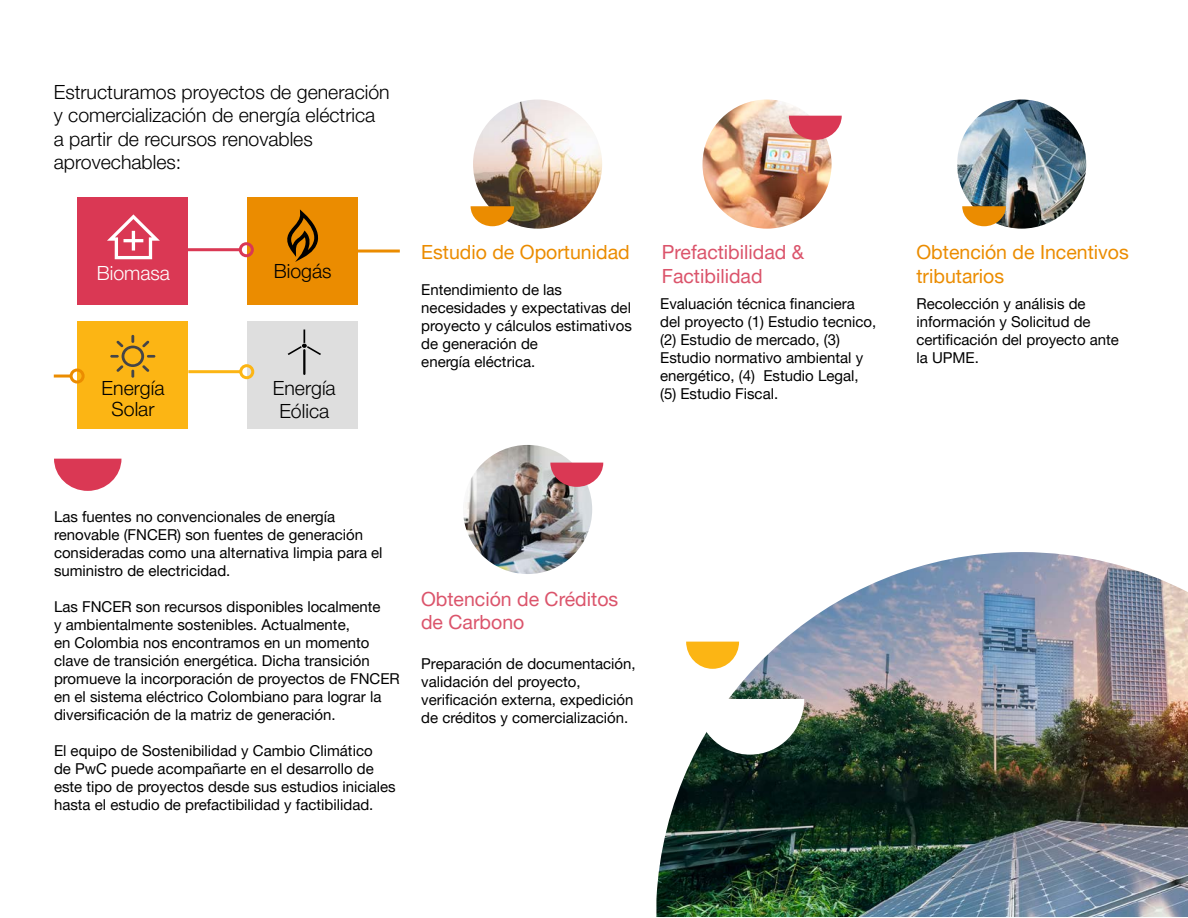
<style>
.page{position:relative;width:1188px;height:918px;background:#fff}
.page>*{position:absolute;margin:0;border:0;box-sizing:border-box;transform-origin:0 0}
.t1{font:300 19.5px/23.4px "Helvetica Neue LT Pro";color:#000;text-align:center}
.t2{font:19.5px/23.4px "Helvetica Neue LT Pro";color:#db546b}
.t3{font:19.5px/23.4px "Helvetica Neue LT Pro";color:#eb8c00}
.t4{font:300 19.5px "Helvetica Neue LT Pro";color:#fff}
.t5{font:15px/18px "Helvetica Neue LT Pro";color:#000}
</style>
<div class="page">
<div style="left:77px;top:321px;width:111px;height:108px;background:#fcb514"></div>
<div style="left:247px;top:321px;width:111px;height:108px;background:#dedede"></div>
<img style="left:473px;top:100px;width:129px;height:129px;border-radius:65px">
<img style="left:702px;top:100px;width:130px;height:129px;border-radius:65px">
<img style="left:463px;top:445px;width:129px;height:129px;border-radius:65px">
<img style="left:957px;top:100px;width:129px;height:129px;border-radius:65px">
<svg style="left:110px;top:335px;width:45px;height:43px"></svg>
<svg style="left:54px;top:459px;width:67px;height:32px"></svg>
<svg style="left:471px;top:206px;width:43px;height:20px"></svg>
<svg style="left:962px;top:206px;width:44px;height:20px"></svg>
<svg style="left:789px;top:116px;width:53px;height:24px"></svg>
<svg style="left:550px;top:463px;width:53px;height:24px"></svg>
<img style="left:656px;top:552px;width:532px;height:365px">
<svg style="left:696px;top:699px;width:108px;height:56px"></svg>
<svg style="left:686px;top:642px;width:53px;height:27px"></svg>
<div style="left:78px;top:197px;width:110px;height:108px;background:#da3854"></div>
<div style="left:247px;top:197px;width:111px;height:108px;background:#eb8c00"></div>
<svg style="left:107px;top:214px;width:53px;height:45px"></svg>
<svg style="left:287px;top:209px;width:32px;height:53px"></svg>
<hr style="left:303px;top:350px;width:2px;height:24px;background:#000">
<svg style="left:288px;top:330px;width:33px;height:25px"></svg>
<hr style="left:184px;top:248px;width:56px;height:3px;background:#da3854">
<div style="left:239px;top:242px;width:15px;height:15px;border:3px solid #da3854;border-radius:50%"></div>
<hr style="left:188px;top:370px;width:53px;height:3px;background:#fcb514">
<div style="left:239px;top:364px;width:15px;height:15px;border:3px solid #fcb514;border-radius:50%"></div>
<hr style="left:358px;top:250px;width:42px;height:3px;background:#eb8c00">
<hr style="left:54px;top:375px;width:17px;height:3px;background:#eb8c00">
<div style="left:70px;top:369px;width:15px;height:15px;border:3px solid #eb8c00;border-radius:50%"></div>
<h1 class="t1" style="left:54px;top:80px;width:337px;text-align:left">Estructuramos proyectos de generación y comercialización de energía eléctrica a partir de recursos renovables aprovechables:</h1>
<h1 class="t4" style="left:97px;top:261px;width:75px">Biomasa</h1>
<h1 class="t1" style="left:274px;top:259px;width:59px">Biogás</h1>
<h1 class="t1" style="left:102px;top:377px;width:64px;line-height:21px">Energía<br>Solar</h1>
<h1 class="t1" style="left:273px;top:376px;width:64px">Energía<br>Eólica</h1>
<h1 class="t3" style="left:421px;top:240px;width:210px">Estudio de Oportunidad</h1>
<p class="t5" style="left:421px;top:281px;width:212px">Entendimiento de las necesidades y expectativas del proyecto y cálculos estimativos de generación de<br>energía eléctrica.</p>
<h1 class="t2" style="left:662px;top:240px;width:144px">Prefactibilidad &amp;<br>Factibilidad</h1>
<h1 class="t3" style="left:916px;top:240px;width:214px">Obtención de Incentivos tributarios</h1>
<p class="t5" style="left:660px;top:294px;width:218px">Evaluación técnica financiera del proyecto (1) Estudio tecnico, (2) Estudio de mercado, (3)<br>Estudio normativo ambiental y energético, (4) Estudio Legal, (5) Estudio Fiscal.</p>
<p class="t5" style="left:916px;top:294px;width:204px">Recolección y análisis de información y Solicitud de certificación del proyecto ante la UPME.</p>
<p class="t5" style="left:54px;top:508px;width:330px">Las fuentes no convencionales de energía renovable (FNCER) son fuentes de generación consideradas como una alternativa limpia para el suministro de electricidad.</p>
<p class="t5" style="left:54px;top:598px;width:347px">Las FNCER son recursos disponibles localmente<br>y ambientalmente sostenibles. Actualmente,<br>en Colombia nos encontramos en un momento clave de transición energética. Dicha transición promueve la incorporación de proyectos de FNCER en el sistema eléctrico Colombiano para lograr la diversificación de la matriz de generación.</p>
<p class="t5" style="left:54px;top:742px;width:343px">El equipo de Sostenibilidad y Cambio Climático<br>de PwC puede acompañarte en el desarrollo de este tipo de proyectos desde sus estudios iniciales hasta el estudio de prefactibilidad y factibilidad.</p>
<h1 class="t2" style="left:421px;top:587px;width:199px">Obtención de Créditos de Carbono</h1>
<p class="t5" style="left:421px;top:654px;width:216px">Preparación de documentación, validación del proyecto, verificación externa, expedición de créditos y comercialización.</p>
</div>
